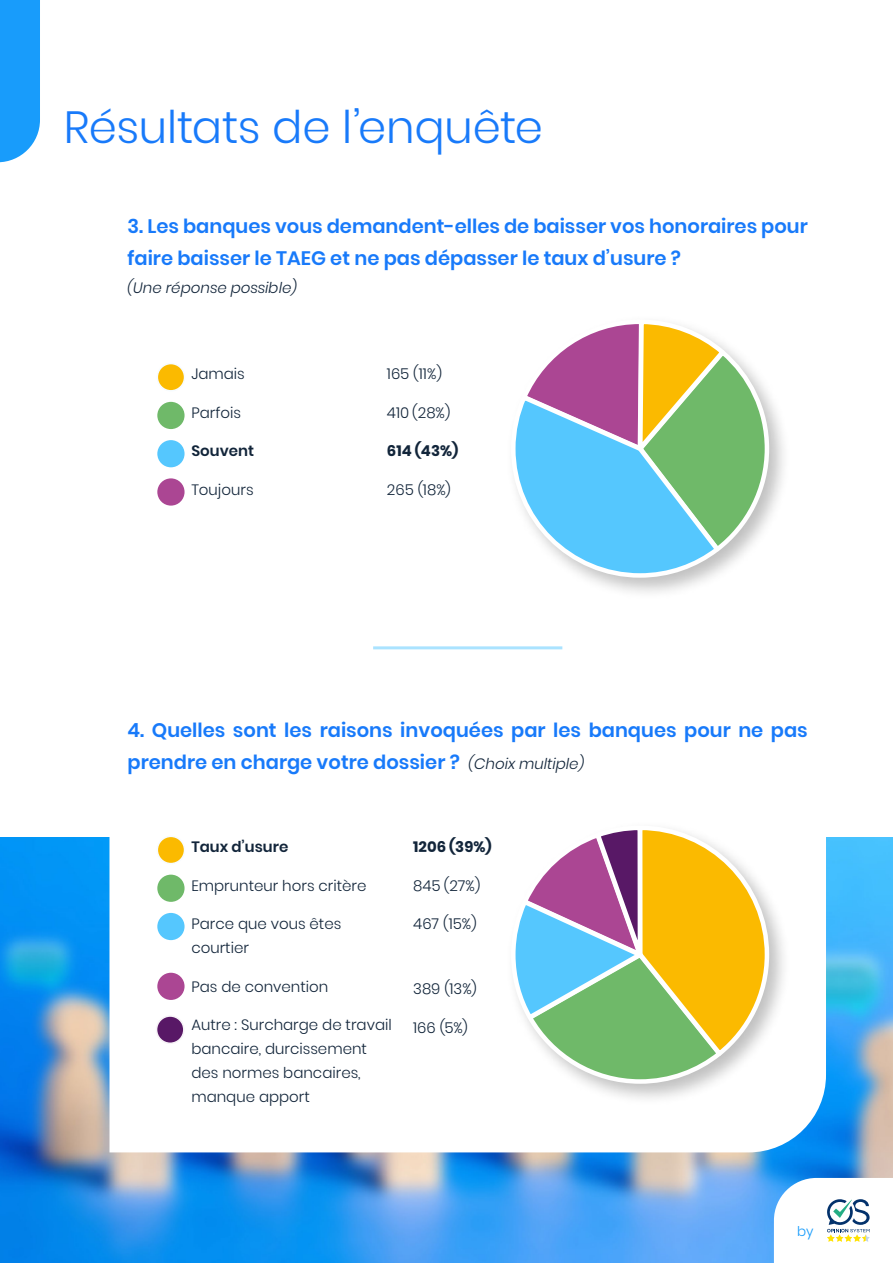
<style>
.page{position:relative;width:893px;height:1263px;background:#fff}
.page>*{position:absolute;margin:0;border:0;box-sizing:border-box;transform-origin:0 0}
.t1{font:300 45px "Poppins";letter-spacing:-.005em;color:#187afa}
.t2{font:600 19.5px/31.5px "Poppins";color:#187afa}
.t3{font:300 15px/24px "Poppins";color:#12253a}
.t4{font:italic 300 15px "Poppins";color:#12253a}
.t5{font:600 15px "Poppins";color:#12253a}
.t6{font:700 15px "Poppins";color:#12253a}
.t7{font:300 13.5px "Poppins";color:#189cfb}
.s1{font-weight:300;font-style:italic;font-size:15px;color:#12253a}
</style>
<div class="page">
<img style="left:0;top:838px;width:893px;height:425px">
<svg style="left:109px;top:646px;width:717px;height:506px"></svg>
<div style="left:0;top:0;width:40px;height:162px;background:#189cfb"></div>
<svg style="left:676px;top:1178px;width:217px;height:85px"></svg>
<div style="left:157px;top:364px;width:28px;height:27px;background:#fbba00;border-radius:50%"></div>
<div style="left:157px;top:363px;width:28px;height:28px;border:2px solid #f7fcff;border-radius:50%"></div>
<div style="left:157px;top:836px;width:28px;height:27px;background:#fbba00;border-radius:50%"></div>
<div style="left:157px;top:836px;width:28px;height:28px;border:2px solid #f7fcff;border-radius:50%"></div>
<div style="left:157px;top:402px;width:28px;height:27px;background:#6fb969;border-radius:50%"></div>
<div style="left:157px;top:875px;width:28px;height:27px;background:#6fb969;border-radius:50%"></div>
<div style="left:157px;top:440px;width:28px;height:27px;background:#55c7fe;border-radius:50%"></div>
<div style="left:157px;top:913px;width:28px;height:27px;background:#55c7fe;border-radius:50%"></div>
<div style="left:157px;top:478px;width:28px;height:28px;background:#ab4693;border-radius:50%"></div>
<div style="left:157px;top:973px;width:28px;height:27px;background:#ab4693;border-radius:50%"></div>
<hr style="left:373px;top:646px;width:189px;height:3px;background:#aae3ff">
<div style="left:506px;top:314px;width:286px;height:286px;background:#000;opacity:.25"></div>
<svg style="left:509px;top:317px;width:262px;height:263px"></svg>
<div style="left:157px;top:1016px;width:27px;height:27px;background:#581866;border-radius:50%"></div>
<div style="left:156px;top:1015px;width:29px;height:29px;border:2px solid #f7f3f7;border-radius:50%"></div>
<div style="left:506px;top:820px;width:286px;height:286px;background:#000;opacity:.25"></div>
<svg style="left:509px;top:823px;width:262px;height:263px"></svg>
<h1 class="t1" style="left:64px;top:98px;width:481px">Résultats de l’enquête</h1>
<h2 class="t2" style="left:128px;top:210px;width:682px">3. Les banques vous demandent-elles de baisser vos honoraires pour faire baisser le TAEG et ne pas dépasser le taux d’usure ?</h2>
<p class="t4" style="left:128px;top:278px;width:171px">(Une réponse possible)</p>
<p class="t3" style="left:191px;top:362px;width:55px">Jamais</p>
<p class="t3" style="left:191px;top:400px;width:51px">Parfois</p>
<p class="t5" style="left:191px;top:441px;width:64px">Souvent</p>
<p class="t3" style="left:191px;top:477px;width:64px">Toujours</p>
<p class="t3" style="left:387px;top:362px;width:57px">165 (11%)</p>
<p class="t3" style="left:387px;top:400px;width:65px">410 (28%)</p>
<p class="t6" style="left:387px;top:441px;width:73px">614 (43%)</p>
<p class="t3" style="left:387px;top:477px;width:65px">265 (18%)</p>
<h2 class="t2" style="left:128px;top:714px;width:682px">4. Quelles sont les raisons invoquées par les banques pour ne pas prendre en charge votre dossier ? <span class="s1">(Choix multiple)</span></h2>
<p class="t5" style="left:191px;top:837px;width:98px">Taux d’usure</p>
<p class="t3" style="left:191px;top:873px;width:177px">Emprunteur hors critère</p>
<p class="t3" style="left:191px;top:912px;width:151px">Parce que vous êtes courtier</p>
<p class="t3" style="left:191px;top:974px;width:139px">Pas de convention</p>
<p class="t3" style="left:191px;top:1013px;width:202px">Autre : Surcharge de travail bancaire, durcissement des normes bancaires, manque apport</p>
<p class="t6" style="left:413px;top:837px;width:80px">1206 (39%)</p>
<p class="t3" style="left:413px;top:873px;width:69px">845 (27%)</p>
<p class="t3" style="left:413px;top:912px;width:65px">467 (15%)</p>
<p class="t3" style="left:413px;top:977px;width:65px">389 (13%)</p>
<p class="t3" style="left:413px;top:1015px;width:56px">166 (5%)</p>
<p class="t7" style="left:797px;top:1222px;width:18px">by</p>
</div>
